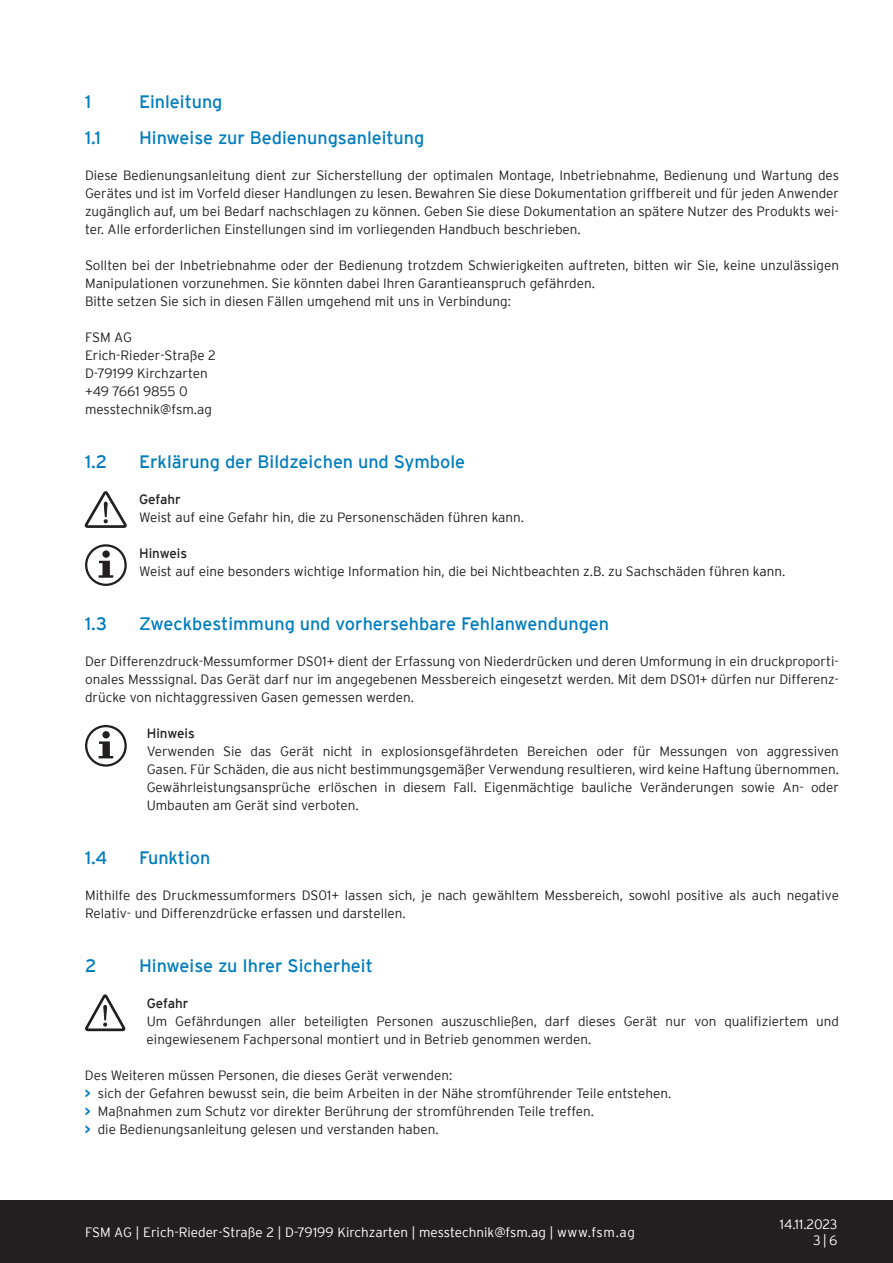
<style>
.page{position:relative;width:893px;height:1263px;background:#fff}
.page>*{position:absolute;margin:0;border:0;box-sizing:border-box;transform-origin:0 0}
.t1{font:18px "Interstate";color:#007dbe}
.t2{font:300 13.5px/18px "Interstate";color:#231f20}
.t3{font:300 13.5px/16.2px "Interstate";color:#fff;text-align:right}
.t4{font:13.5px "Interstate";color:#231f20}
.s1{font-weight:700;color:#007dbe}
</style>
<div class="page">
<div style="left:0;top:1200px;width:893px;height:63px;background:#231f20"></div>
<svg style="left:85px;top:544px;width:42px;height:42px"></svg>
<div style="left:102px;top:550px;width:8px;height:8px;background:#231f20;border-radius:50%"></div>
<svg style="left:84px;top:492px;width:43px;height:36px"></svg>
<svg style="left:85px;top:725px;width:42px;height:42px"></svg>
<div style="left:102px;top:731px;width:8px;height:7px;background:#231f20;border-radius:50%"></div>
<svg style="left:85px;top:995px;width:41px;height:37px"></svg>
<h1 class="t1" style="left:85px;top:92px;width:8px">1</h1>
<h1 class="t1" style="left:139px;top:92px;width:85px">Einleitung</h1>
<h1 class="t1" style="left:85px;top:128px;width:18px">1.1</h1>
<h1 class="t1" style="left:139px;top:128px;width:287px">Hinweise zur Bedienungsanleitung</h1>
<p class="t2" style="left:85px;top:166px;width:755px;text-align:justify">Diese Bedienungsanleitung dient zur Sicherstellung der optimalen Montage, Inbetriebnahme, Bedienung und Wartung des Gerätes und ist im Vorfeld dieser Handlungen zu lesen. Bewahren Sie diese Dokumentation griffbereit und für jeden Anwender zugänglich auf, um bei Bedarf nachschlagen zu können. Geben Sie diese Dokumentation an spätere Nutzer des Produkts wei&shy;ter. Alle erforderlichen Einstellungen sind im vorliegenden Handbuch beschrieben.</p>
<p class="t2" style="left:85px;top:256px;width:755px">Sollten bei der Inbetriebnahme oder der Bedienung trotzdem Schwierigkeiten auftreten, bitten wir Sie, keine unzulässigen<br>Manipulationen vorzunehmen. Sie könnten dabei Ihren Garantieanspruch gefährden.<br>Bitte setzen Sie sich in diesen Fällen umgehend mit uns in Verbindung:</p>
<p class="t2" style="left:85px;top:328px;width:132px">FSM AG<br>Erich-Rieder-Straße 2<br>D-79199 Kirchzarten +49 7661 9855 0 messtechnik@fsm.ag</p>
<h1 class="t1" style="left:85px;top:452px;width:24px">1.2</h1>
<h1 class="t1" style="left:139px;top:452px;width:328px">Erklärung der Bildzeichen und Symbole</h1>
<p class="t4" style="left:139px;top:492px;width:43px">Gefahr</p>
<p class="t2" style="left:139px;top:508px;width:386px">Weist auf eine Gefahr hin, die zu Personenschäden führen kann.</p>
<p class="t4" style="left:139px;top:546px;width:50px">Hinweis</p>
<p class="t2" style="left:139px;top:562px;width:648px">Weist auf eine besonders wichtige Information hin, die bei Nichtbeachten z.B. zu Sachschäden führen kann.</p>
<h1 class="t1" style="left:85px;top:614px;width:24px">1.3</h1>
<h1 class="t1" style="left:139px;top:614px;width:472px">Zweckbestimmung und vorhersehbare Fehlanwendungen</h1>
<p class="t2" style="left:85px;top:652px;width:755px;text-align:justify">Der Differenzdruck-Messumformer DS01+ dient der Erfassung von Niederdrücken und deren Umformung in ein druckproporti&shy;onales Messsignal. Das Gerät darf nur im angegebenen Messbereich eingesetzt werden. Mit dem DS01+ dürfen nur Differenz&shy;drücke von nichtaggressiven Gasen gemessen werden.</p>
<p class="t4" style="left:147px;top:726px;width:50px">Hinweis</p>
<p class="t2" style="left:147px;top:742px;width:694px;text-align:justify">Verwenden Sie das Gerät nicht in explosionsgefährdeten Bereichen oder für Messungen von aggressiven Gasen. Für Schäden, die aus nicht bestimmungsgemäßer Verwendung resultieren, wird keine Haftung übernommen.<br>Gewährleistungsansprüche erlöschen in diesem Fall. Eigenmächtige bauliche Veränderungen sowie An- oder Umbauten am Gerät sind verboten.</p>
<h1 class="t1" style="left:85px;top:848px;width:24px">1.4</h1>
<h1 class="t1" style="left:139px;top:848px;width:73px">Funktion</h1>
<p class="t2" style="left:85px;top:886px;width:755px">Mithilfe des Druckmessumformers DS01+ lassen sich, je nach gewähltem Messbereich, sowohl positive als auch negative<br>Relativ- und Differenzdrücke erfassen und darstellen.</p>
<h1 class="t1" style="left:85px;top:956px;width:13px">2</h1>
<h1 class="t1" style="left:139px;top:956px;width:235px">Hinweise zu Ihrer Sicherheit</h1>
<p class="t4" style="left:147px;top:996px;width:43px">Gefahr</p>
<p class="t2" style="left:147px;top:1012px;width:694px">Um Gefährdungen aller beteiligten Personen auszuschließen, darf dieses Gerät nur von qualifiziertem und eingewiesenem Fachpersonal montiert und in Betrieb genommen werden.</p>
<p class="t2" style="left:85px;top:1066px;width:588px">Des Weiteren müssen Personen, die dieses Gerät verwenden:<br><span class="s1">&gt;</span> sich der Gefahren bewusst sein, die beim Arbeiten in der Nähe stromführender Teile entstehen. <span class="s1">&gt;</span> Maßnahmen zum Schutz vor direkter Berührung der stromführenden Teile treffen.<br><span class="s1">&gt;</span> die Bedienungsanleitung gelesen und verstanden haben.</p>
<p class="t3" style="left:85px;top:1224px;width:552px">FSM AG | Erich-Rieder-Straße 2 | D-79199 Kirchzarten | messtechnik@fsm.ag | www.fsm.ag</p>
<p class="t3" style="left:780px;top:1216px;width:59px">14.11.2023<br>3 | 6</p>
</div>
